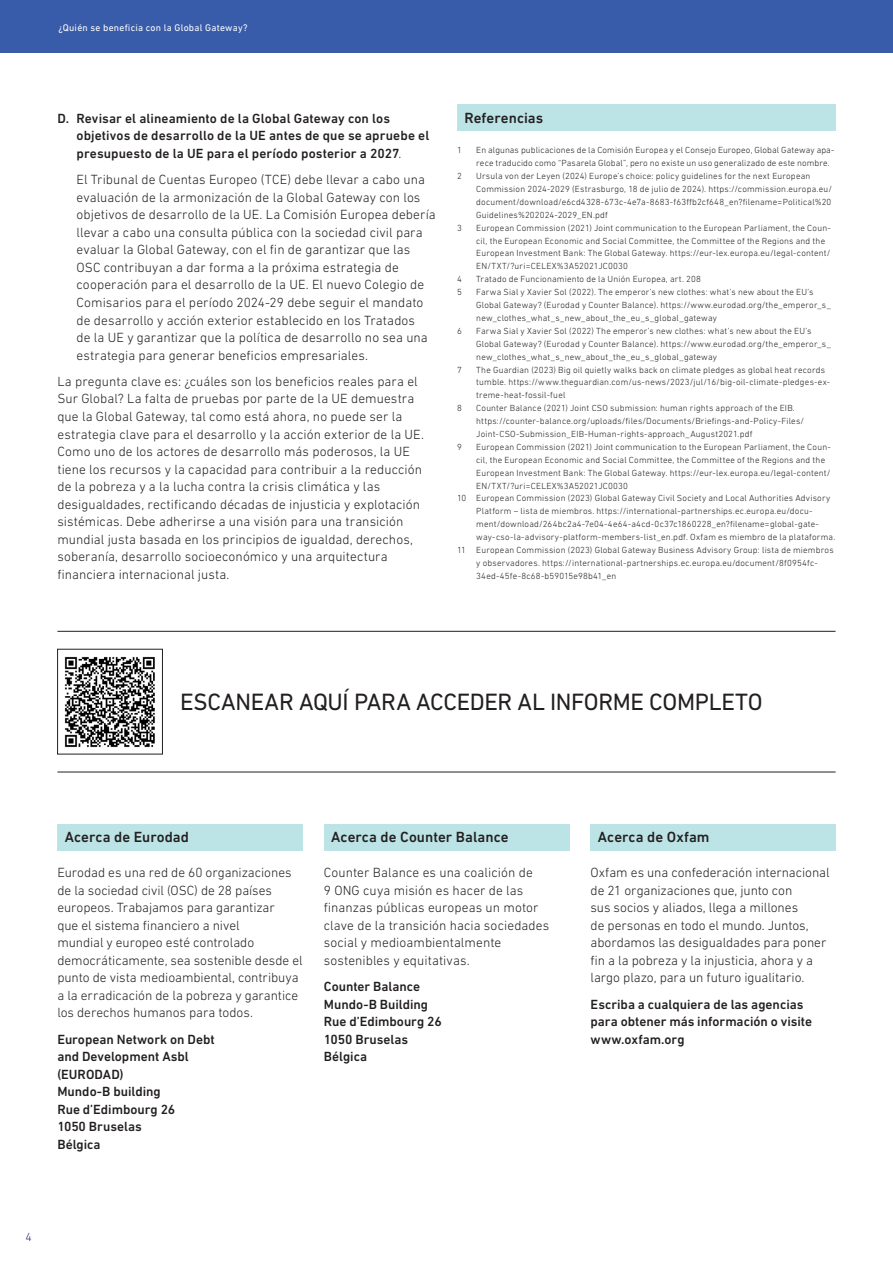
<style>
.page{position:relative;width:893px;height:1263px;background:#fff}
.page>*{position:absolute;margin:0;border:0;box-sizing:border-box;transform-origin:0 0}
.report_title{font:24px "DIN Next LT Pro";letter-spacing:-.015em;color:#231f20}
.t1{font:500 15px "DIN Next LT Pro";letter-spacing:.005em;color:#231f20}
.body{font:300 13.5px/17.5px "DIN Next LT Pro";letter-spacing:.005em;color:#231f20}
.body-2{font:500 13.5px/17.5px "DIN Next LT Pro";color:#231f20}
.body-3{font:300 12px "DIN Next LT Pro";color:#29307d}
.t2{font:9.75px "DIN Next LT Pro";letter-spacing:.03em;color:#fff}
.endnotes{font:300 9px/12.9px "DIN Next LT Pro";letter-spacing:.02em;color:#231f20}
.s1{font-weight:300}
</style>
<div class="page">
<div style="left:0;top:0;width:893px;height:53px;background:#385caa"></div>
<div style="left:457px;top:105px;width:379px;height:26px;background:#bce3e5"></div>
<div style="left:324px;top:824px;width:245px;height:26px;background:#bce3e5"></div>
<div style="left:57px;top:824px;width:246px;height:26px;background:#bce3e5"></div>
<div style="left:590px;top:824px;width:246px;height:26px;background:#bce3e5"></div>
<hr style="left:57px;top:772px;width:779px;height:1px;background:#231f20">
<hr style="left:57px;top:631px;width:779px;height:1px;background:#231f20">
<img style="left:64px;top:656px;width:91px;height:92px">
<div style="left:57px;top:649px;width:106px;height:105px;border:1px solid #231f20"></div>
<p class="t2" style="left:58px;top:22px;width:191px">¿Quién se beneficia con la Global Gateway?</p>
<p class="body-2" style="left:77px;top:109px;width:354px;text-indent:-19px">D. Revisar el alineamiento de la Global Gateway con los objetivos de desarrollo de la UE antes de que se apruebe el presupuesto de la UE para el período posterior a 2027<span class="s1">.</span></p>
<p class="body" style="left:77px;top:171px;width:361px">El Tribunal de Cuentas Europeo (TCE) debe llevar a cabo una evaluación de la armonización de la Global Gateway con los objetivos de desarrollo de la UE. La Comisión Europea debería llevar a cabo una consulta pública con la sociedad civil para evaluar la Global Gateway, con el fin de garantizar que las OSC contribuyan a dar forma a la próxima estrategia de cooperación para el desarrollo de la UE. El nuevo Colegio de Comisarios para el período 2024-29 debe seguir el mandato de desarrollo y acción exterior establecido en los Tratados<br>de la UE y garantizar que la política de desarrollo no sea una estrategia para generar beneficios empresariales.</p>
<p class="body" style="left:57px;top:372px;width:368px">La pregunta clave es: ¿cuáles son los beneficios reales para el Sur Global? La falta de pruebas por parte de la UE demuestra que la Global Gateway, tal como está ahora, no puede ser la estrategia clave para el desarrollo y la acción exterior de la UE.<br>Como uno de los actores de desarrollo más poderosos, la UE tiene los recursos y la capacidad para contribuir a la reducción de la pobreza y a la lucha contra la crisis climática y las desigualdades, rectificando décadas de injusticia y explotación sistémicas. Debe adherirse a una visión para una transición mundial justa basada en los principios de igualdad, derechos, soberanía, desarrollo socioeconómico y una arquitectura financiera internacional justa.</p>
<h1 class="t1" style="left:465px;top:109px;width:80px">Referencias</h1>
<p class="endnotes" style="left:457px;top:144px;width:6px">1</p>
<p class="endnotes" style="left:476px;top:144px;width:360px">En algunas publicaciones de la Comisión Europea y el Consejo Europeo, Global Gateway apa&shy;rece traducido como “Pasarela Global”, pero no existe un uso generalizado de este nombre.</p>
<p class="endnotes" style="left:457px;top:169px;width:6px">2</p>
<p class="endnotes" style="left:476px;top:169px;width:357px">Ursula von der Leyen (2024) Europe’s choice: policy guidelines for the next European Commission 2024-2029 (Estrasburgo, 18 de julio de 2024). https://commission.europa.eu/ document/download/e6cd4328-673c-4e7a-8683-f63ffb2cf648_en?filename=Political%20<br>Guidelines%202024-2029_EN.pdf</p>
<p class="endnotes" style="left:457px;top:221px;width:6px">3</p>
<p class="endnotes" style="left:476px;top:221px;width:356px">European Commission (2021) Joint communication to the European Parliament, the Coun&shy;cil, the European Economic and Social Committee, the Committee of the Regions and the European Investment Bank: The Global Gateway. https://eur-lex.europa.eu/legal-content/ EN/TXT/?uri=CELEX%3A52021JC0030</p>
<p class="endnotes" style="left:457px;top:273px;width:6px">4</p>
<p class="endnotes" style="left:476px;top:273px;width:226px">Tratado de Funcionamiento de la Unión Europea, art. 208</p>
<p class="endnotes" style="left:457px;top:285px;width:6px">5</p>
<p class="endnotes" style="left:476px;top:285px;width:356px">Farwa Sial y Xavier Sol (2022). The emperor’s new clothes: what’s new about the EU’s<br>Global Gateway? (Eurodad y Counter Balance). https://www.eurodad.org/the_emperor_s_ new_clothes_what_s_new_about_the_eu_s_global_gateway</p>
<p class="endnotes" style="left:457px;top:324px;width:6px">6</p>
<p class="endnotes" style="left:476px;top:324px;width:356px">Farwa Sial y Xavier Sol (2022) The emperor’s new clothes: what’s new about the EU’s<br>Global Gateway? (Eurodad y Counter Balance). https://www.eurodad.org/the_emperor_s_ new_clothes_what_s_new_about_the_eu_s_global_gateway</p>
<p class="endnotes" style="left:457px;top:363px;width:6px">7</p>
<p class="endnotes" style="left:476px;top:363px;width:355px">The Guardian (2023) Big oil quietly walks back on climate pledges as global heat records tumble. https://www.theguardian.com/us-news/2023/jul/16/big-oil-climate-pledges-ex&shy;treme-heat-fossil-fuel</p>
<p class="endnotes" style="left:457px;top:402px;width:6px">8</p>
<p class="endnotes" style="left:476px;top:402px;width:329px">Counter Balance (2021) Joint CSO submission: human rights approach of the EIB. https://counter-balance.org/uploads/files/Documents/Briefings-and-Policy-Files/<br>Joint-CSO-Submission_EIB-Human-rights-approach_August2021.pdf</p>
<p class="endnotes" style="left:457px;top:440px;width:6px">9</p>
<p class="endnotes" style="left:476px;top:440px;width:356px">European Commission (2021) Joint communication to the European Parliament, the Coun&shy;cil, the European Economic and Social Committee, the Committee of the Regions and the European Investment Bank: The Global Gateway. https://eur-lex.europa.eu/legal-content/ EN/TXT/?uri=CELEX%3A52021JC0030</p>
<p class="endnotes" style="left:476px;top:492px;width:361px;text-indent:-19px">10 European Commission (2023) Global Gateway Civil Society and Local Authorities Advisory Platform – lista de miembros. https://international-partnerships.ec.europa.eu/docu&shy;ment/download/264bc2a4-7e04-4e64-a4cd-0c37c1860228_en?filename=global-gate&shy;way-cso-la-advisory-platform-members-list_en.pdf. Oxfam es miembro de la plataforma.</p>
<p class="endnotes" style="left:476px;top:543px;width:359px;text-indent:-19px">11 European Commission (2023) Global Gateway Business Advisory Group: lista de miembros y observadores. https://international-partnerships.ec.europa.eu/document/8f0954fc-<br>34ed-45fe-8c68-b59015e98b41_en</p>
<p class="report_title" style="left:180px;top:688px;width:584px">ESCANEAR AQUÍ PARA ACCEDER AL INFORME COMPLETO</p>
<h1 class="t1" style="left:65px;top:828px;width:126px">Acerca de Eurodad</h1>
<p class="body" style="left:57px;top:863px;width:247px">Eurodad es una red de 60 organizaciones de la sociedad civil (OSC) de 28 países europeos. Trabajamos para garantizar<br>que el sistema financiero a nivel<br>mundial y europeo esté controlado democráticamente, sea sostenible desde el punto de vista medioambiental, contribuya a la erradicación de la pobreza y garantice los derechos humanos para todos.</p>
<p class="body-2" style="left:57px;top:1030px;width:159px">European Network on Debt and Development Asbl</p>
<p class="body-2" style="left:57px;top:1065px;width:105px">(EURODAD)<br>Mundo-B building</p>
<p class="body-2" style="left:57px;top:1100px;width:119px">Rue d’Edimbourg 26</p>
<p class="body-2" style="left:57px;top:1118px;width:86px">1050 Bruselas</p>
<p class="body-2" style="left:57px;top:1135px;width:45px">Bélgica</p>
<h1 class="t1" style="left:331px;top:828px;width:179px">Acerca de Counter Balance</h1>
<p class="body" style="left:324px;top:863px;width:227px">Counter Balance es una coalición de<br>9 ONG cuya misión es hacer de las finanzas públicas europeas un motor clave de la transición hacia sociedades social y medioambientalmente sostenibles y equitativas.</p>
<p class="body-2" style="left:324px;top:978px;width:98px">Counter Balance</p>
<p class="body-2" style="left:324px;top:995px;width:106px">Mundo-B Building</p>
<p class="body-2" style="left:324px;top:1013px;width:119px">Rue d’Edimbourg 26</p>
<p class="body-2" style="left:324px;top:1030px;width:86px">1050 Bruselas</p>
<p class="body-2" style="left:324px;top:1048px;width:45px">Bélgica</p>
<p class="body-3" style="left:26px;top:1230px;width:8px">4</p>
<h1 class="t1" style="left:598px;top:828px;width:113px">Acerca de Oxfam</h1>
<p class="body" style="left:590px;top:863px;width:241px">Oxfam es una confederación internacional de 21 organizaciones que, junto con<br>sus socios y aliados, llega a millones<br>de personas en todo el mundo. Juntos, abordamos las desigualdades para poner fin a la pobreza y la injusticia, ahora y a largo plazo, para un futuro igualitario.</p>
<p class="body-2" style="left:590px;top:995px;width:223px">Escriba a cualquiera de las agencias para obtener más información o visite www.oxfam.org</p>
</div>
